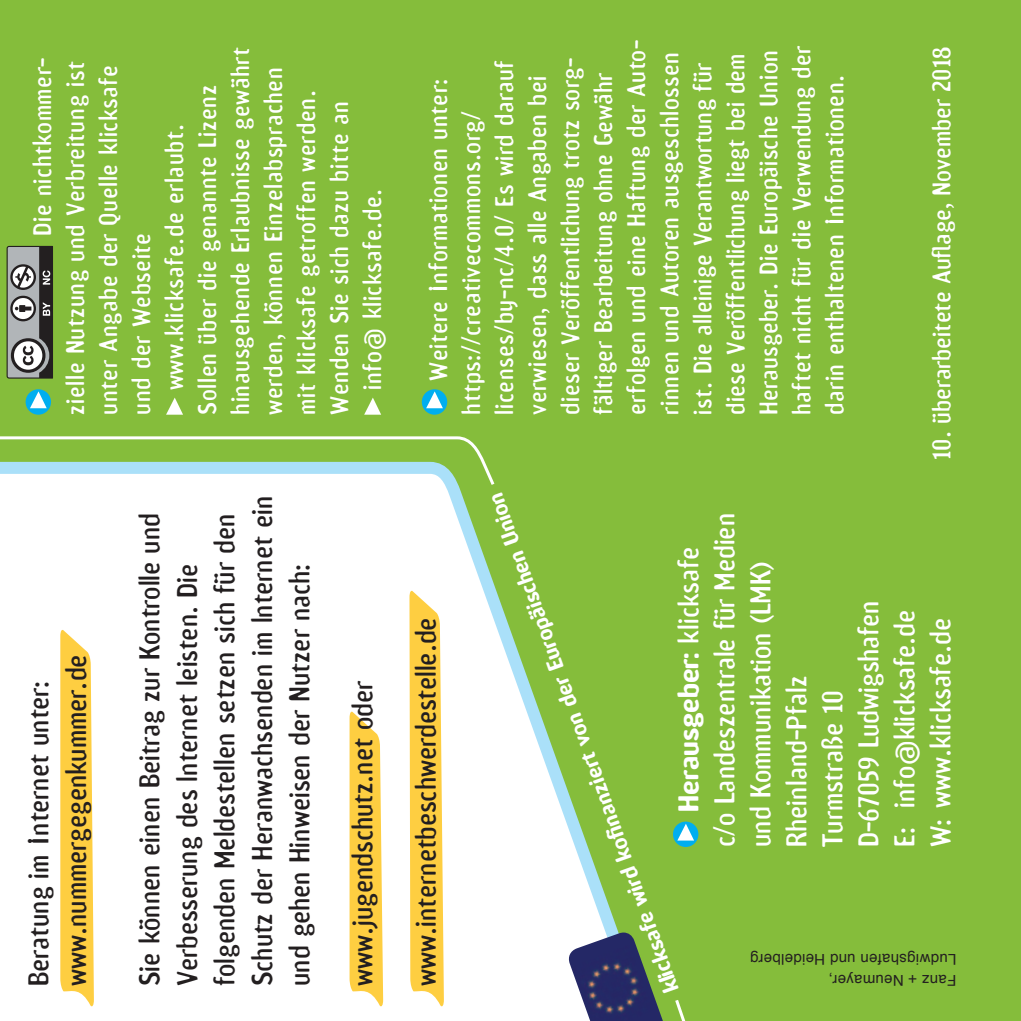
<style>
.page{position:relative;width:1021px;height:1021px;background:#fff}
.page>*{position:absolute;margin:0;border:0;box-sizing:border-box;transform-origin:0 0}
.t1{font:27px/37.5px "Amoebia Sans";color:#231f20}
.t2{font:27px/36px "Amoebia Sans";color:#fff}
.t3{font:700 27px "Amoebia";letter-spacing:.005em;color:#fff}
.t4{font:24px/33px "Amoebia Sans";letter-spacing:.02em;color:#fff}
.t5{font:24px "Amoebia Sans";color:#fff}
.t6{font:700 21px "Amoebia";color:#fff}
.t7{font:15px/21px "Helvetica";letter-spacing:.02em;color:#231f20}
.s1{font-family:"Amoebia Sans";font-weight:400}
</style>
<div class="page">
<div style="left:0;top:0;width:1020px;height:1020px;background:#85bd3b"></div>
<svg style="left:0;top:436px;width:699px;height:584px"></svg>
<img style="left:567px;top:932px;width:96px;height:88px">
<svg style="left:7px;top:246px;width:46px;height:132px;background:#838385"></svg>
<svg style="left:60px;top:628px;width:34px;height:379px;background:#fed459"></svg>
<svg style="left:349px;top:710px;width:34px;height:297px;background:#fed55d"></svg>
<svg style="left:409px;top:589px;width:35px;height:418px;background:#fed55c"></svg>
<div style="left:26px;top:389px;width:25px;height:25px;background:#00aeef;border-radius:50%"></div>
<svg style="left:30px;top:391px;width:17px;height:17px"></svg>
<svg style="left:166px;top:397px;width:17px;height:17px"></svg>
<svg style="left:364px;top:397px;width:17px;height:17px"></svg>
<div style="left:422px;top:389px;width:25px;height:25px;background:#00aeef;border-radius:50%"></div>
<svg style="left:426px;top:391px;width:17px;height:17px"></svg>
<svg style="left:673px;top:821px;width:25px;height:26px"></svg>
<svg style="left:677px;top:823px;width:17px;height:17px"></svg>
<p class="t4" style="left:26px;top:236px;width:180px;rotate:-90deg">Die nichtkommer-</p>
<p class="t4" style="left:59px;top:414px;width:354px;rotate:-90deg">zielle Nutzung und Verbreitung ist</p>
<p class="t4" style="left:92px;top:414px;width:351px;rotate:-90deg">unter Angabe der Quelle klicksafe</p>
<p class="t4" style="left:125px;top:414px;width:183px;rotate:-90deg">und der Webseite</p>
<p class="t4" style="left:158px;top:390px;width:268px;rotate:-90deg">www.klicksafe.de erlaubt.</p>
<p class="t4" style="left:191px;top:414px;width:331px;rotate:-90deg">Sollen über die genannte Lizenz</p>
<p class="t4" style="left:224px;top:414px;width:368px;rotate:-90deg">hinausgehende Erlaubnisse gewährt</p>
<p class="t4" style="left:257px;top:414px;width:349px;rotate:-90deg">werden, können Einzelabsprachen</p>
<p class="t4" style="left:290px;top:414px;width:326px;rotate:-90deg">mit klicksafe getroffen werden.</p>
<p class="t4" style="left:323px;top:414px;width:315px;rotate:-90deg">Wenden Sie sich dazu bitte an</p>
<p class="t4" style="left:356px;top:390px;width:203px;rotate:-90deg">info@ klicksafe.de.</p>
<p class="t1" style="left:20px;top:986px;width:333px;rotate:-90deg">Beratung im Internet unter: www.nummergegenkummer.de</p>
<p class="t1" style="left:131px;top:986px;width:492px;rotate:-90deg">Sie können einen Beitrag zur Kontrolle und Verbesserung des lnternet leisten. Die folgenden Meldestellen setzen sich für den Schutz der Heranwachsenden im lnternet ein und gehen Hinweisen der Nutzer nach:</p>
<p class="t1" style="left:344px;top:986px;width:307px;rotate:-90deg">www.jugendschutz.net oder</p>
<p class="t4" style="left:422px;top:414px;width:376px;text-indent:34px;rotate:-90deg">Weitere Informationen unter: https://creativecommons.org/ licenses/by-nc/4.0/ Es wird darauf verwiesen, dass alle Angaben bei dieser Veröffentlichung trotz sorg&shy;fältiger Bearbeitung ohne Gewähr erfolgen und eine Haftung der Auto&shy;rinnen und Autoren ausgeschlossen ist. Die alleinige Verantwortung für diese Veröffentlichung liegt bei dem Herausgeber. Die Europäische Union haftet nicht für die Verwendung der darin enthaltenen Informationen.</p>
<p class="t5" style="left:927px;top:460px;width:415px;rotate:-90deg">10. überarbeitete Auflage, November 2018</p>
<p class="t1" style="left:407px;top:986px;width:370px;rotate:-90deg">www.internetbeschwerdestelle.de</p>
<p class="t6" style="left:663px;top:995px;width:530px;rotate:-110deg">klicksafe wird kofi nanziert von der Europäischen Union</p>
<p class="t3" style="left:674px;top:811px;width:267px;rotate:-90deg">Herausgeber: <span class="s1">klicksafe</span></p>
<p class="t2" style="left:706px;top:847px;width:336px;rotate:-90deg">c/o Landeszentrale für Medien und Kommunikation (LMK)<br>Rheinland-Pfalz<br>Turmstraße 10<br>D-67059 Ludwigshafen<br>E: info@klicksafe.de<br>W: www.klicksafe.de</p>
<p class="t7" style="left:956px;top:989px;width:208px;rotate:-180deg">Fanz + Neumayer,<br>Ludwigshafen und Heidelberg</p>
</div>
